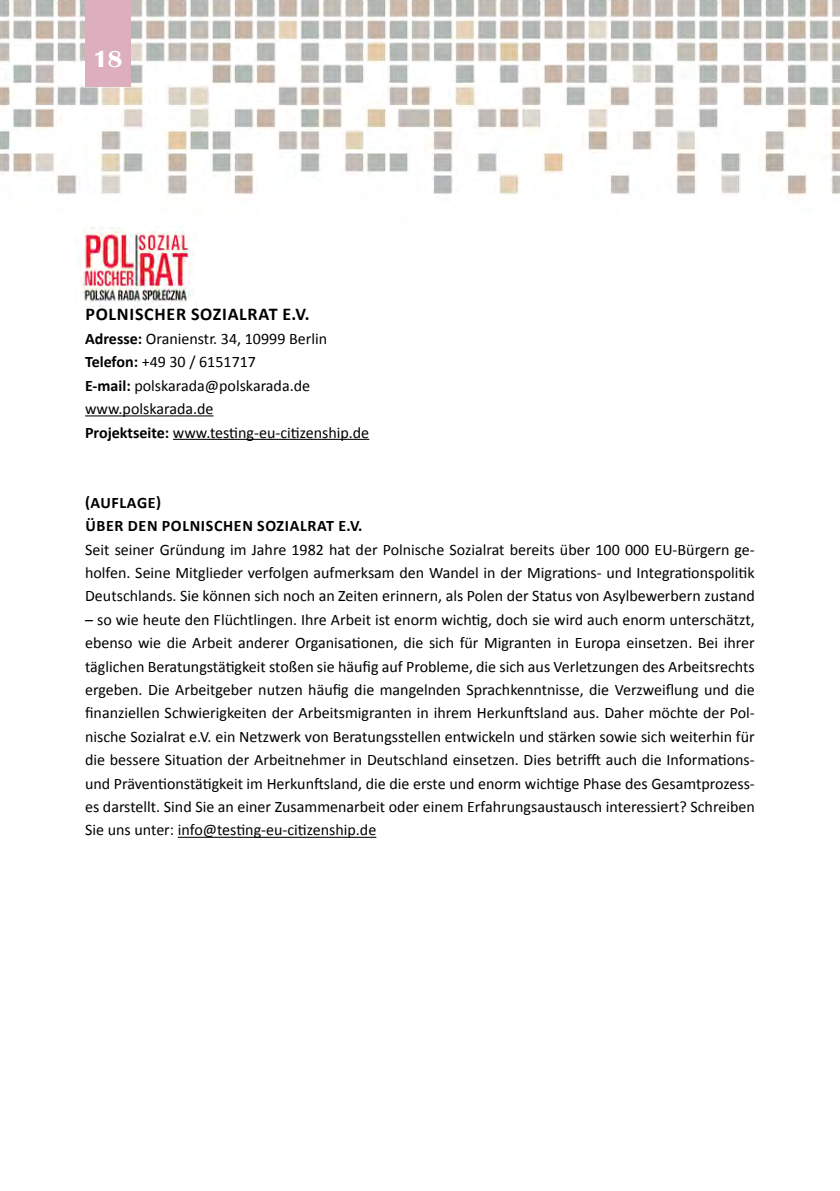
<style>
.page{position:relative;width:840px;height:1191px;background:#fff}
.page>*{position:absolute;margin:0;border:0;box-sizing:border-box;transform-origin:0 0}
.t1{font:700 24px "Britannic";color:#fff}
.t2{font:700 18px "Calibri";letter-spacing:.04em;color:#000}
.t3{font:16px/23.4px "Calibri";color:#000;text-align:justify}
.t4{font:700 16px "Calibri";letter-spacing:.04em;color:#000}
.s1{font-weight:700}
</style>
<div class="page">
<img style="left:0;top:0;width:839px;height:195px">
<div style="left:85px;top:0;width:45px;height:87px;background:#dcaebe"></div>
<hr style="left:178px;top:836px;width:198px;height:2px;background:#000">
<img style="left:81px;top:227px;width:113px;height:79px">
<hr style="left:85px;top:415px;width:128px;height:1px;background:#000">
<hr style="left:173px;top:439px;width:196px;height:1px;background:#000">
<h1 class="t1" style="left:93px;top:46px;width:31px">18</h1>
<p class="t2" style="left:85px;top:302px;width:225px">POLNISCHER SOZIALRAT E.V.</p>
<p class="t3" style="left:85px;top:327px;width:243px"><span class="s1">Adresse:</span> Oranienstr. 34, 10999 Berlin</p>
<p class="t3" style="left:85px;top:350px;width:172px"><span class="s1">Telefon:</span> +49 30 / 6151717</p>
<p class="t3" style="left:85px;top:374px;width:226px"><span class="s1">E-mail:</span> polskarada@polskarada.de</p>
<p class="t3" style="left:85px;top:397px;width:130px">www.polskarada.de</p>
<p class="t3" style="left:85px;top:420px;width:285px"><span class="s1">Projektseite:</span> www.testing-eu-citizenship.de</p>
<p class="t4" style="left:85px;top:492px;width:77px">(AUFLAGE)</p>
<p class="t4" style="left:85px;top:515px;width:278px">ÜBER DEN POLNISCHEN SOZIALRAT E.V.</p>
<p class="t3" style="left:85px;top:537px;width:670px">Seit seiner Gründung im Jahre 1982 hat der Polnische Sozialrat bereits über 100 000 EU-Bürgern ge&shy;holfen. Seine Mitglieder verfolgen aufmerksam den Wandel in der Migrations- und Integrationspolitik Deutschlands. Sie können sich noch an Zeiten erinnern, als Polen der Status von Asylbewerbern zustand</p>
<p class="t3" style="left:85px;top:608px;width:670px">– so wie heute den Flüchtlingen. Ihre Arbeit ist enorm wichtig, doch sie wird auch enorm unterschätzt, ebenso wie die Arbeit anderer Organisationen, die sich für Migranten in Europa einsetzen. Bei ihrer täglichen Beratungstätigkeit stoßen sie häufig auf Probleme, die sich aus Verletzungen des Arbeitsrechts ergeben. Die Arbeitgeber nutzen häufig die mangelnden Sprachkenntnisse, die Verzweiflung und die finanziellen Schwierigkeiten der Arbeitsmigranten in ihrem Herkunftsland aus. Daher möchte der Pol&shy;nische Sozialrat e.V. ein Netzwerk von Beratungsstellen entwickeln und stärken sowie sich weiterhin für die bessere Situation der Arbeitnehmer in Deutschland einsetzen. Dies betrifft auch die Informations&shy;und Präventionstätigkeit im Herkunftsland, die die erste und enorm wichtige Phase des Gesamtprozess&shy;es darstellt. Sind Sie an einer Zusammenarbeit oder einem Erfahrungsaustausch interessiert? Schreiben Sie uns unter: info@testing-eu-citizenship.de</p>
</div>
